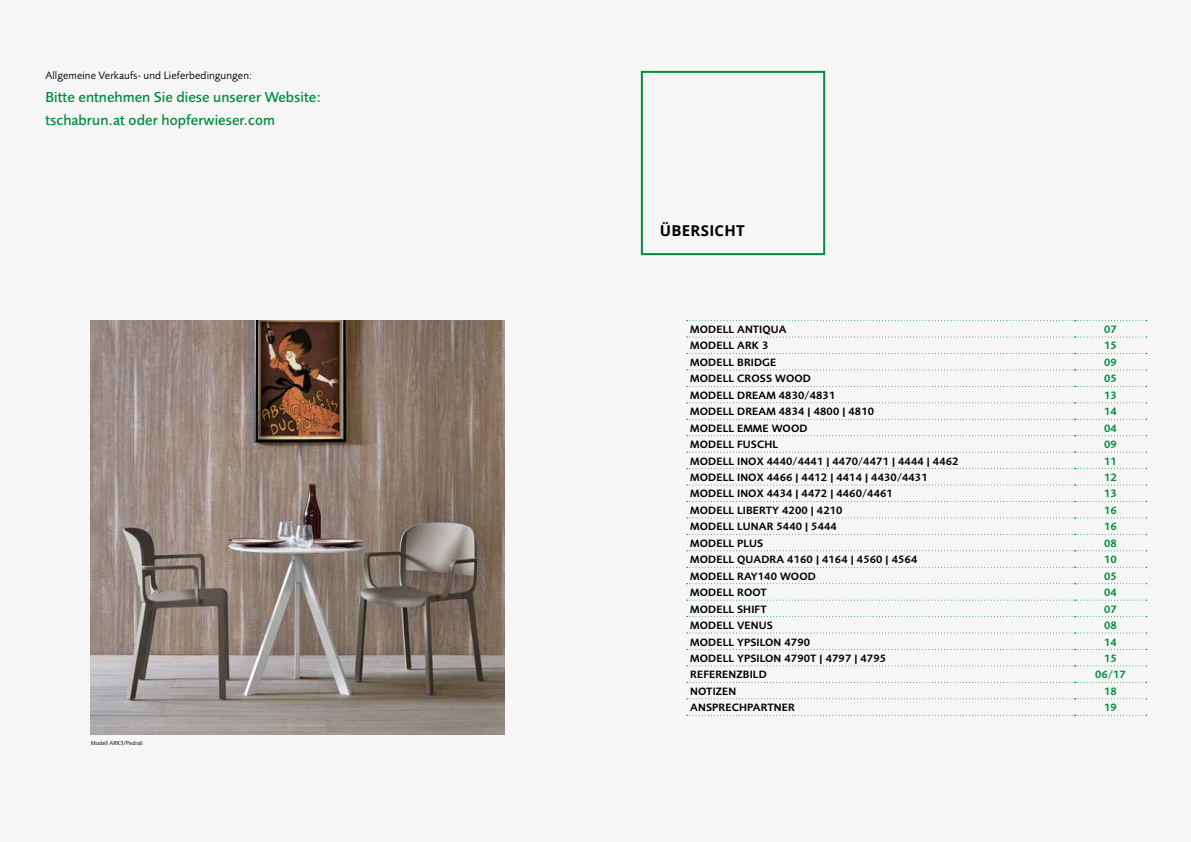
<style>
.page{position:relative;width:1191px;height:842px;background:#f6f6f6}
.page>*{position:absolute;margin:0;border:0;box-sizing:border-box;transform-origin:0 0}
.t1{font:500 15px/23px "Foundry Sans";color:#008c3c}
.t2{font:700 15px "Open Sans";letter-spacing:.02em;color:#000}
.t3{font:600 11px "Foundry Sans";letter-spacing:.01em;color:#000}
.t4{font:600 11px "Foundry Sans";letter-spacing:.01em;color:#008c3c}
.t5{font:11px "Foundry Sans";letter-spacing:.01em;color:#000}
.t6{font:6px "Foundry Sans";letter-spacing:.01em;color:#000}
</style>
<div class="page">
<img style="left:91px;top:320px;width:414px;height:414px">
<div style="left:641px;top:71px;width:184px;height:184px;border:2px solid #008c3c"></div>
<svg style="left:686px;top:320px;width:460px;height:1px"></svg>
<svg style="left:686px;top:337px;width:460px;height:1px"></svg>
<svg style="left:686px;top:353px;width:460px;height:1px"></svg>
<svg style="left:686px;top:386px;width:460px;height:1px"></svg>
<svg style="left:686px;top:402px;width:460px;height:1px"></svg>
<svg style="left:686px;top:419px;width:460px;height:1px"></svg>
<svg style="left:686px;top:435px;width:460px;height:1px"></svg>
<svg style="left:686px;top:452px;width:460px;height:1px"></svg>
<svg style="left:686px;top:468px;width:460px;height:1px"></svg>
<svg style="left:686px;top:485px;width:460px;height:1px"></svg>
<svg style="left:686px;top:501px;width:460px;height:1px"></svg>
<svg style="left:686px;top:517px;width:460px;height:1px"></svg>
<svg style="left:686px;top:550px;width:460px;height:1px"></svg>
<svg style="left:686px;top:583px;width:460px;height:1px"></svg>
<svg style="left:686px;top:600px;width:460px;height:1px"></svg>
<svg style="left:686px;top:632px;width:460px;height:1px"></svg>
<svg style="left:686px;top:649px;width:460px;height:1px"></svg>
<svg style="left:686px;top:665px;width:460px;height:1px"></svg>
<svg style="left:686px;top:682px;width:460px;height:1px"></svg>
<svg style="left:686px;top:698px;width:460px;height:1px"></svg>
<svg style="left:686px;top:715px;width:460px;height:1px"></svg>
<svg style="left:686px;top:369px;width:460px;height:1px"></svg>
<svg style="left:686px;top:534px;width:460px;height:1px"></svg>
<svg style="left:686px;top:567px;width:460px;height:1px"></svg>
<svg style="left:686px;top:616px;width:460px;height:1px"></svg>
<p class="t5" style="left:45px;top:69px;width:208px">Allgemeine Verkaufs- und Lieferbedingungen:</p>
<h1 class="t1" style="left:45px;top:85px;width:277px">Bitte entnehmen Sie diese unserer Website: tschabrun.at oder hopferwieser.com</h1>
<p class="t6" style="left:91px;top:739px;width:54px">Modell ARK3/Pedrali</p>
<h1 class="t2" style="left:660px;top:220px;width:87px">ÜBERSICHT</h1>
<p class="t3" style="left:690px;top:323px;width:98px">MODELL ANTIQUA</p>
<p class="t4" style="left:1104px;top:323px;width:14px">07</p>
<p class="t3" style="left:690px;top:339px;width:80px">MODELL ARK 3</p>
<p class="t4" style="left:1104px;top:339px;width:14px">15</p>
<p class="t3" style="left:690px;top:356px;width:87px">MODELL BRIDGE</p>
<p class="t4" style="left:1104px;top:356px;width:14px">09</p>
<p class="t3" style="left:690px;top:372px;width:122px">MODELL CROSS WOOD</p>
<p class="t4" style="left:1104px;top:372px;width:14px">05</p>
<p class="t3" style="left:690px;top:389px;width:147px">MODELL DREAM 4830/4831</p>
<p class="t4" style="left:1104px;top:389px;width:14px">13</p>
<p class="t3" style="left:690px;top:405px;width:185px">MODELL DREAM 4834 | 4800 | 4810</p>
<p class="t4" style="left:1104px;top:405px;width:14px">14</p>
<p class="t3" style="left:690px;top:422px;width:119px">MODELL EMME WOOD</p>
<p class="t4" style="left:1104px;top:422px;width:14px">04</p>
<p class="t3" style="left:690px;top:438px;width:89px">MODELL FUSCHL</p>
<p class="t4" style="left:1104px;top:438px;width:14px">09</p>
<p class="t3" style="left:690px;top:455px;width:270px">MODELL INOX 4440/4441 | 4470/4471 | 4444 | 4462</p>
<p class="t4" style="left:1104px;top:455px;width:14px">11</p>
<p class="t3" style="left:690px;top:471px;width:239px">MODELL INOX 4466 | 4412 | 4414 | 4430/4431</p>
<p class="t4" style="left:1104px;top:471px;width:14px">12</p>
<p class="t3" style="left:690px;top:487px;width:204px">MODELL INOX 4434 | 4472 | 4460/4461</p>
<p class="t4" style="left:1104px;top:487px;width:14px">13</p>
<p class="t3" style="left:690px;top:504px;width:154px">MODELL LIBERTY 4200 | 4210</p>
<p class="t4" style="left:1104px;top:504px;width:14px">16</p>
<p class="t3" style="left:690px;top:520px;width:148px">MODELL LUNAR 5440 | 5444</p>
<p class="t4" style="left:1104px;top:520px;width:14px">16</p>
<p class="t3" style="left:690px;top:537px;width:75px">MODELL PLUS</p>
<p class="t4" style="left:1104px;top:537px;width:14px">08</p>
<p class="t3" style="left:690px;top:553px;width:229px">MODELL QUADRA 4160 | 4164 | 4560 | 4564</p>
<p class="t4" style="left:1104px;top:553px;width:14px">10</p>
<p class="t3" style="left:690px;top:570px;width:127px">MODELL RAY140 WOOD</p>
<p class="t4" style="left:1104px;top:570px;width:14px">05</p>
<p class="t3" style="left:690px;top:586px;width:78px">MODELL ROOT</p>
<p class="t4" style="left:1104px;top:586px;width:14px">04</p>
<p class="t3" style="left:690px;top:603px;width:78px">MODELL SHIFT</p>
<p class="t4" style="left:1104px;top:603px;width:14px">07</p>
<p class="t3" style="left:690px;top:619px;width:84px">MODELL VENUS</p>
<p class="t4" style="left:1104px;top:619px;width:14px">08</p>
<p class="t3" style="left:690px;top:635px;width:121px">MODELL YPSILON 4790</p>
<p class="t4" style="left:1104px;top:635px;width:14px">14</p>
<p class="t3" style="left:690px;top:652px;width:197px">MODELL YPSILON 4790T | 4797 | 4795</p>
<p class="t4" style="left:1104px;top:652px;width:14px">15</p>
<p class="t3" style="left:690px;top:668px;width:78px">REFERENZBILD</p>
<p class="t4" style="left:1095px;top:668px;width:32px">06/17</p>
<p class="t3" style="left:690px;top:685px;width:48px">NOTIZEN</p>
<p class="t4" style="left:1104px;top:685px;width:14px">18</p>
<p class="t3" style="left:690px;top:701px;width:106px">ANSPRECHPARTNER</p>
<p class="t4" style="left:1104px;top:701px;width:14px">19</p>
</div>
